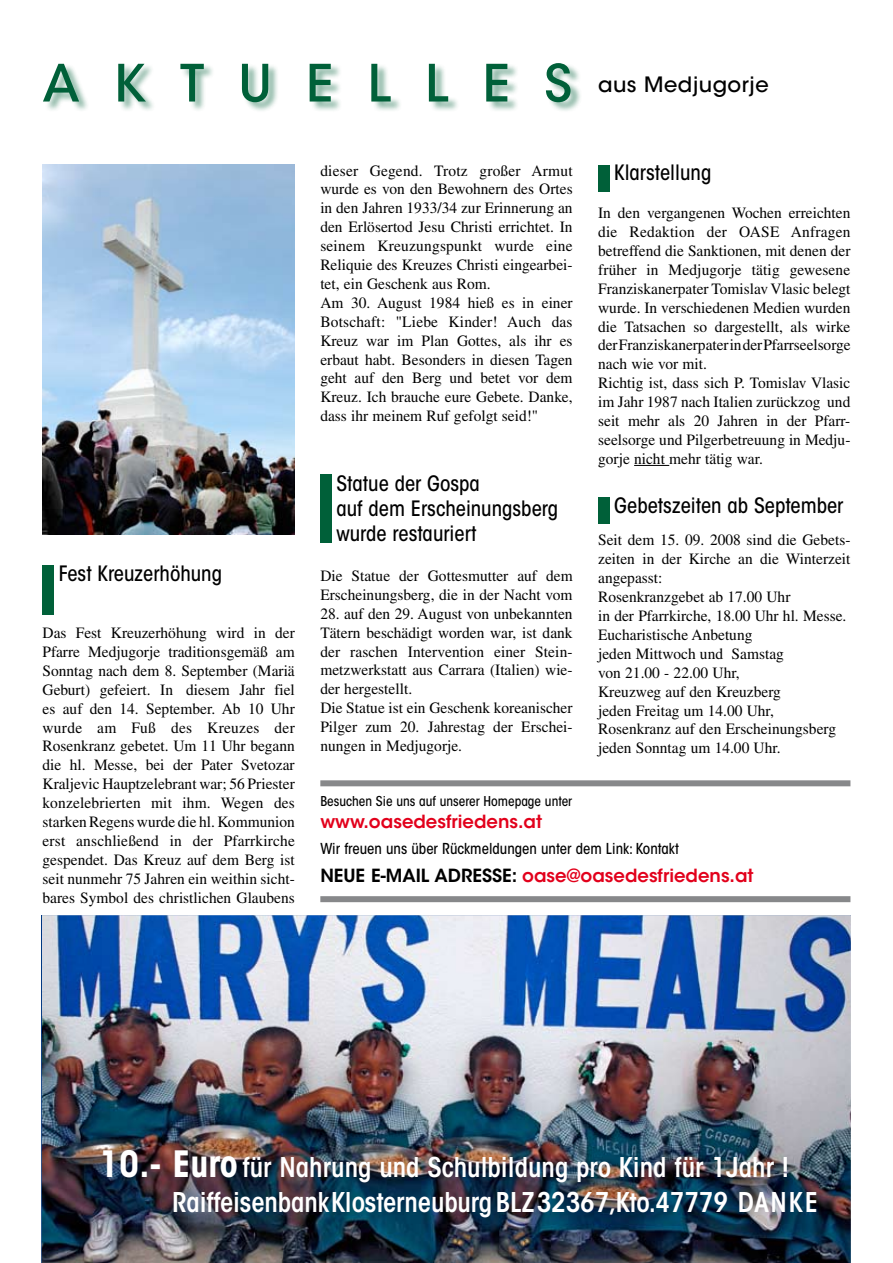
<style>
.page{position:relative;width:893px;height:1263px;background:#fff}
.page>*{position:absolute;margin:0;border:0;box-sizing:border-box;transform-origin:0 0}
.t1{font:500 51px "ITC Avant Garde Std";letter-spacing:.67em;color:#006039}
.t2{font:600 condensed 27px/35.5px "ITC Avant Garde Std";letter-spacing:-.005em;color:#fff}
.t3{font:500 condensed 21px/25.2px "ITC Avant Garde Std";color:#000}
.t4{font:500 21px "ITC Avant Garde Std";letter-spacing:.02em;color:#000}
.t5{font:600 18px "ITC Avant Garde Std";color:#e2001b}
.t6{font:15.75px/18.9px "Times LT Std";color:#000}
.t7{font:500 condensed 15px "ITC Avant Garde Std";color:#000}
.t8{font:500 condensed 13.5px "ITC Avant Garde Std";color:#000}
.s1{color:#000}
.s2{font-weight:700;font-size:36px}
</style>
<div class="page">
<div style="left:44px;top:63px;width:538px;height:50px;background:#006039;opacity:.47"></div>
<div style="left:43px;top:566px;width:11px;height:49px;background:#006039"></div>
<div style="left:320px;top:780px;width:530px;height:6px;background:#87888a"></div>
<div style="left:320px;top:896px;width:530px;height:6px;background:#87888a"></div>
<hr style="left:634px;top:465px;width:35px;height:1px;background:#000">
<img style="left:42px;top:915px;width:809px;height:348px">
<img style="left:43px;top:165px;width:252px;height:369px">
<div style="left:320px;top:474px;width:12px;height:69px;background:#006039"></div>
<div style="left:598px;top:165px;width:12px;height:26px;background:#006039"></div>
<div style="left:598px;top:497px;width:12px;height:27px;background:#006039"></div>
<h1 class="t1" style="left:43px;top:51px;width:531px">AKTUELLES</h1>
<h3 class="t4" style="left:598px;top:71px;width:172px">aus Medjugorje</h3>
<h3 class="t3" style="left:59px;top:561px;width:165px">Fest Kreuzerhöhung</h3>
<p class="t6" style="left:43px;top:623px;width:254px;text-align:justify">Das Fest Kreuzerhöhung wird in der Pfarre Medjugorje traditionsgemäß am Sonntag nach dem 8. September (Mariä Geburt) gefeiert. In diesem Jahr fiel es auf den 14. September. Ab 10 Uhr wurde am Fuß des Kreuzes der Rosenkranz gebetet. Um 11 Uhr begann die hl. Messe, bei der Pater Svetozar Kraljevic Hauptzelebrant war; 56 Priester konzelebrierten mit ihm. Wegen des starken Regens wurde die hl. Kommunion erst anschließend in der Pfarrkirche gespendet. Das Kreuz auf dem Berg ist seit nunmehr 75 Jahren ein weithin sicht&shy;bares Symbol des christlichen Glaubens</p>
<p class="t6" style="left:320px;top:161px;width:254px">dieser Gegend. Trotz großer Armut wurde es von den Bewohnern des Ortes in den Jahren 1933/34 zur Erinnerung an den Erlösertod Jesu Christi errichtet. In seinem Kreuzungspunkt wurde eine Reliquie des Kreuzes Christi eingearbei&shy;tet, ein Geschenk aus Rom.<br>Am 30. August 1984 hieß es in einer Botschaft: "Liebe Kinder! Auch das Kreuz war im Plan Gottes, als ihr es erbaut habt. Besonders in diesen Tagen geht auf den Berg und betet vor dem Kreuz. Ich brauche eure Gebete. Danke, dass ihr meinem Ruf gefolgt seid!"</p>
<h3 class="t3" style="left:336px;top:470px;width:223px">Statue der Gospa<br>auf dem Erscheinungsberg wurde restauriert</h3>
<p class="t6" style="left:320px;top:566px;width:254px">Die Statue der Gottesmutter auf dem<br>Erscheinungsberg, die in der Nacht vom</p>
<p class="t6" style="left:320px;top:604px;width:254px">28. auf den 29. August von unbekannten Tätern beschädigt worden war, ist dank der raschen Intervention einer Stein&shy;metzwerkstatt aus Carrara (Italien) wie&shy;der hergestellt.<br>Die Statue ist ein Geschenk koreanischer Pilger zum 20. Jahrestag der Erschei&shy;nungen in Medjugorje.</p>
<h3 class="t3" style="left:614px;top:160px;width:99px">Klarstellung</h3>
<p class="t6" style="left:598px;top:203px;width:254px">In den vergangenen Wochen erreichten die Redaktion der OASE Anfragen betreffend die Sanktionen, mit denen der früher in Medjugorje tätig gewesene Franziskanerpater Tomislav Vlasic belegt wurde. In verschiedenen Medien wurden die Tatsachen so dargestellt, als wirke der Franziskanerpater in der Pfarrseelsorge nach wie vor mit.<br>Richtig ist, dass sich P. Tomislav Vlasic im Jahr 1987 nach Italien zurückzog und seit mehr als 20 Jahren in der Pfarr&shy;seelsorge und Pilgerbetreuung in Medju&shy;gorje nicht mehr tätig war.</p>
<h3 class="t3" style="left:614px;top:493px;width:231px">Gebetszeiten ab September</h3>
<p class="t6" style="left:598px;top:531px;width:254px">Seit dem 15. 09. 2008 sind die Gebets&shy;zeiten in der Kirche an die Winterzeit angepasst:<br>Rosenkranzgebet ab 17.00 Uhr<br>in der Pfarrkirche, 18.00 Uhr hl. Messe.<br>Eucharistische Anbetung<br>jeden Mittwoch und Samstag<br>von 21.00 - 22.00 Uhr,<br>Kreuzweg auf den Kreuzberg<br>jeden Freitag um 14.00 Uhr,<br>Rosenkranz auf den Erscheinungsberg jeden Sonntag um 14.00 Uhr.</p>
<p class="t8" style="left:320px;top:793px;width:253px">Besuchen Sie uns auf unserer Homepage unter</p>
<p class="t5" style="left:320px;top:810px;width:223px">www.oasedesfriedens.at</p>
<p class="t7" style="left:320px;top:839px;width:360px">Wir freuen uns über Rückmeldungen unter dem Link: Kontakt</p>
<p class="t5" style="left:320px;top:864px;width:435px"><span class="s1">NEUE E-MAIL ADRESSE:</span> oase@oasedesfriedens.at</p>
<h2 class="t2" style="left:172px;top:1149px;width:647px;text-indent:-73px"><span class="s2">10.- Euro</span> für Nahrung und Schulbildung pro Kind für 1Jahr !<br>Raiffeisenbank Klosterneuburg BLZ 32367,Kto.47779 D A N K E</h2>
</div>
